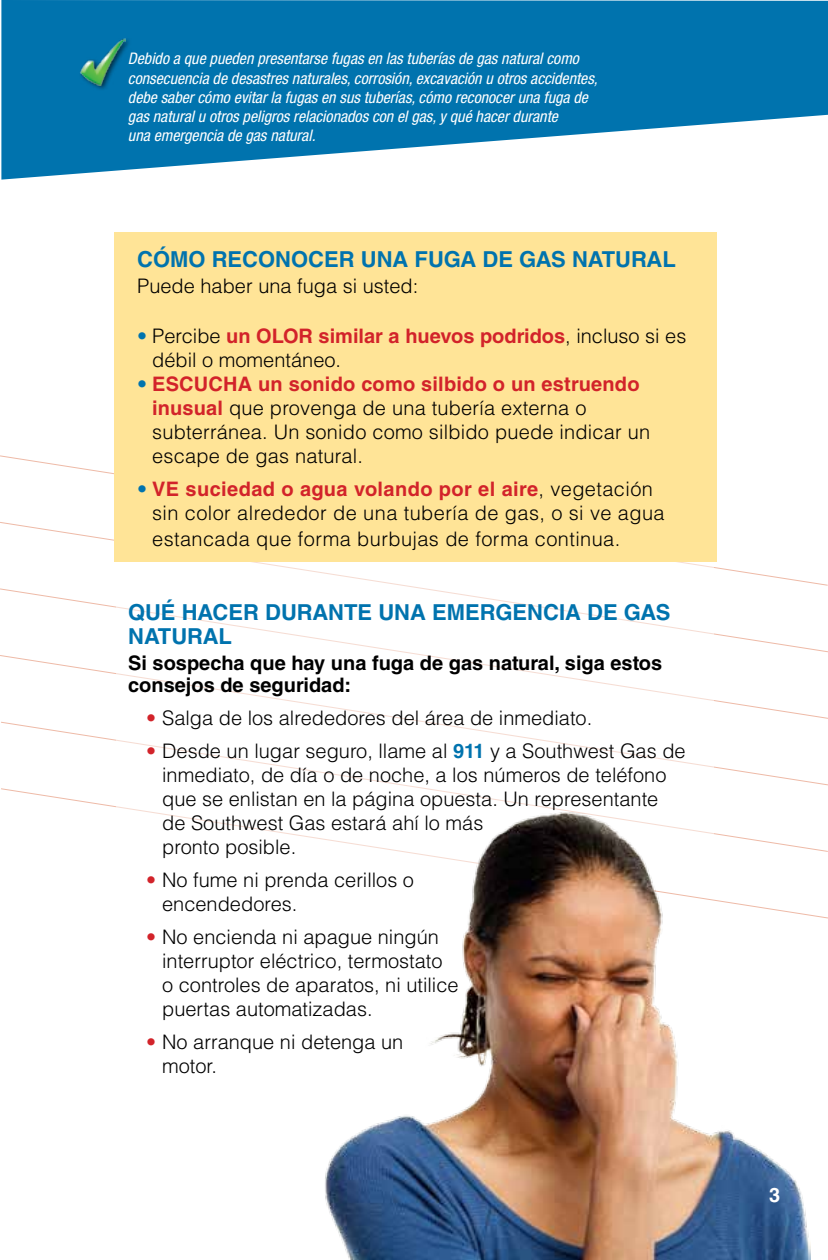
<style>
.page{position:relative;width:828px;height:1260px;background:#fff}
.page>*{position:absolute;margin:0;border:0;box-sizing:border-box;transform-origin:0 0}
.t1{font:700 22px "Helvetica LT Std";color:#0073ae}
.t2{font:300 20px/24px "Helvetica LT Std";color:#000}
.t3{font:300 20px/24px "Helvetica LT Std";letter-spacing:.02em;color:#000}
.t4{font:700 20px/22px "Helvetica LT Std";color:#000}
.t5{font:700 20px "Helvetica LT Std";color:#fff}
.t6{font:italic condensed 16px/19.2px "Helvetica Neue";color:#fff}
.s1{color:#0073ae}
.s2{font-weight:700;color:#d2232a}
.s3{color:#d2232a}
.s4{font-weight:700;color:#0073ae}
</style>
<div class="page">
<svg style="left:1px;top:0;width:827px;height:180px;fill:#0073ae"></svg>
<svg style="left:0;top:455px;width:828px;height:131px"></svg>
<div style="left:116px;top:351px;width:598px;height:522px;background:#fff"></div>
<div style="left:114px;top:233px;width:603px;height:329px;background:#ffe497"></div>
<img style="left:325px;top:811px;width:486px;height:449px">
<div style="left:79px;top:37px;width:53px;height:55px;background:#000;opacity:.6"></div>
<img style="left:79px;top:38px;width:47px;height:47px">
<p class="t6" style="left:128px;top:49px;width:471px">Debido a que pueden presentarse fugas en las tuberías de gas natural como consecuencia de desastres naturales, corrosión, excavación u otros accidentes, debe saber cómo evitar la fugas en sus tuberías, cómo reconocer una fuga de gas natural u otros peligros relacionados con el gas, y qué hacer durante<br>una emergencia de gas natural.</p>
<p class="t1" style="left:137px;top:246px;width:92px">Cómo reconocer</p>
<p class="t1" style="left:361px;top:246px;width:17px">una</p>
<p class="t1" style="left:415px;top:246px;width:30px">fuga</p>
<p class="t1" style="left:483px;top:246px;width:53px">de gas</p>
<p class="t1" style="left:572px;top:246px;width:16px">natural</p>
<p class="t2" style="left:137px;top:274px;width:283px">Puede haber una fuga si usted:</p>
<p class="t2" style="left:152px;top:324px;width:536px;text-indent:-15px"><span class="s1">•</span> Percibe <span class="s2">un OLOR similar a huevos podridos</span>, incluso si es débil o momentáneo.</p>
<p class="t2" style="left:152px;top:372px;width:500px;text-indent:-15px"><span class="s1">•</span> <span class="s2">ESCUCHA un sonido como silbido o un estruendo inusual</span> que provenga de una tubería externa o subterránea. Un sonido como silbido puede indicar un escape de gas natural.</p>
<p class="t3" style="left:152px;top:477px;width:514px;text-indent:-15px"><span class="s1">•</span> <span class="s2">VE suciedad o agua volando por el aire</span>, vegetación sin color alrededor de una tubería de gas, o si ve agua</p>
<p class="t3" style="left:152px;top:527px;width:470px">estancada que forma burbujas de forma continua.</p>
<p class="t1" style="left:128px;top:598px;width:70px">Qu é hacer</p>
<p class="t1" style="left:265px;top:598px;width:16px">durante</p>
<p class="t1" style="left:378px;top:598px;width:17px">una</p>
<p class="t1" style="left:432px;top:598px;width:49px">emergencia</p>
<p class="t1" style="left:587px;top:598px;width:53px">de gas</p>
<p class="t1" style="left:128px;top:622px;width:16px">natural</p>
<p class="t4" style="left:128px;top:651px;width:536px">Si sospecha que hay una fuga de gas natural, siga estos consejos de seguridad:</p>
<p class="t2" style="left:146px;top:705px;width:448px"><span class="s3">•</span> Salga de los alrededores del área de inmediato.</p>
<p class="t2" style="left:162px;top:738px;width:525px;text-indent:-16px"><span class="s3">•</span> Desde un lugar seguro, llame al <span class="s4">911</span> y a Southwest Gas de inmediato, de día o de noche, a los números de teléfono que se enlistan en la página opuesta. Un representante de Southwest Gas estará ahí lo más<br>pronto posible.</p>
<p class="t2" style="left:162px;top:867px;width:253px;text-indent:-16px"><span class="s3">•</span> No fume ni prenda cerillos o encendedores.</p>
<p class="t2" style="left:162px;top:924px;width:298px;text-indent:-16px"><span class="s3">•</span> No encienda ni apague ningún interruptor eléctrico, termostato o controles de aparatos, ni utilice puertas automatizadas.</p>
<p class="t2" style="left:162px;top:1029px;width:243px;text-indent:-16px"><span class="s3">•</span> No arranque ni detenga un motor.</p>
<p class="t5" style="left:769px;top:1183px;width:13px">3</p>
</div>
